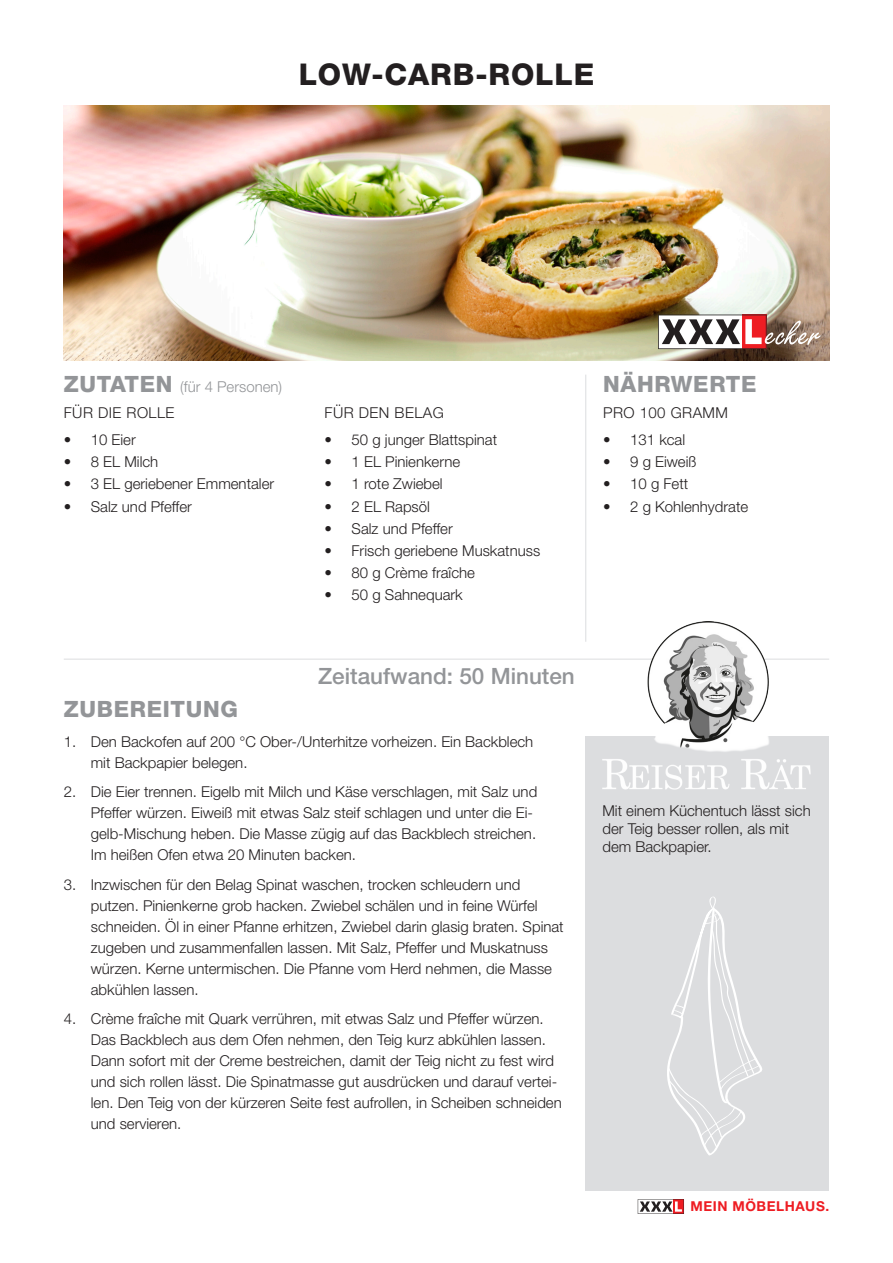
<style>
.page{position:relative;width:893px;height:1263px;background:#fff}
.page>*{position:absolute;margin:0;border:0;box-sizing:border-box;transform-origin:0 0}
.t1{font:800 30px "Helvetica Neue LT Pro";letter-spacing:.03em;color:#231f20}
.t2{font:500 22.5px "Helvetica Neue LT Pro";color:#939598}
.t3{font:800 22.5px "Helvetica Neue LT Pro";letter-spacing:.03em;color:#939598}
.t4{font:300 15px/21px "Helvetica Neue LT Pro";color:#231f20}
.t5{font:300 15px/26.5px "Helvetica Neue LT Pro";color:#939598}
.t6{font:300 15px "Helvetica Neue LT Pro";letter-spacing:.03em;color:#231f20}
.t7{font:700 13.65px "Helvetica Neue LT Pro";letter-spacing:.04em;color:#ee1d23}
.s1{font-weight:800;font-size:22.5px}
.s2{color:#231f20}
</style>
<div class="page">
<img style="left:64px;top:105px;width:765px;height:255px">
<hr style="left:585px;top:375px;width:1px;height:267px;background:#dcdddf">
<hr style="left:64px;top:659px;width:765px;height:1px;background:#dcdddf">
<div style="left:585px;top:736px;width:244px;height:455px;background:#dcdddf"></div>
<svg style="left:667px;top:896px;width:95px;height:259px"></svg>
<svg style="left:658px;top:315px;width:163px;height:34px"></svg>
<svg style="left:638px;top:1199px;width:46px;height:15px"></svg>
<img style="left:585px;top:622px;width:244px;height:168px">
<h1 class="t1" style="left:299px;top:57px;width:297px">LOW-CARB-ROLLE</h1>
<p class="t5" style="left:64px;top:373px;width:220px"><span class="s1">ZUTATEN</span> (für 4 Personen)<br><span class="s2">FÜR DIE ROLLE</span></p>
<p class="t4" style="left:64px;top:429px;width:74px">• 10 Eier</p>
<p class="t4" style="left:64px;top:451px;width:96px">• 8 EL Milch</p>
<p class="t4" style="left:64px;top:473px;width:212px">• 3 EL geriebener Emmentaler</p>
<p class="t4" style="left:64px;top:495px;width:130px">• Salz und Pfeffer</p>
<p class="t6" style="left:325px;top:404px;width:121px">FÜR DEN BELAG</p>
<p class="t4" style="left:325px;top:429px;width:174px">• 50 g junger Blattspinat</p>
<p class="t4" style="left:325px;top:451px;width:137px">• 1 EL Pinienkerne</p>
<p class="t4" style="left:325px;top:473px;width:120px">• 1 rote Zwiebel</p>
<p class="t4" style="left:325px;top:495px;width:107px">• 2 EL Rapsöl</p>
<p class="t4" style="left:325px;top:518px;width:130px">• Salz und Pfeffer</p>
<p class="t4" style="left:325px;top:540px;width:217px">• Frisch geriebene Muskatnuss</p>
<p class="t4" style="left:325px;top:562px;width:152px">• 80 g Crème fraîche</p>
<p class="t4" style="left:325px;top:584px;width:140px">• 50 g Sahnequark</p>
<h2 class="t2" style="left:318px;top:662px;width:258px">Zeitaufwand: 50 Minuten</h2>
<h2 class="t3" style="left:64px;top:696px;width:176px">ZUBEREITUNG</h2>
<p class="t4" style="left:91px;top:730px;width:444px;text-indent:-27px">1. Den Backofen auf 200 °C Ober-/Unterhitze vorheizen. Ein Backblech mit Backpapier belegen.</p>
<p class="t4" style="left:91px;top:781px;width:448px;text-indent:-27px">2. Die Eier trennen. Eigelb mit Milch und Käse verschlagen, mit Salz und Pfeffer würzen. Eiweiß mit etwas Salz steif schlagen und unter die Ei&shy;gelb-Mischung heben. Die Masse zügig auf das Backblech streichen.<br>Im heißen Ofen etwa 20 Minuten backen.</p>
<p class="t4" style="left:91px;top:873px;width:474px;text-indent:-27px">3. Inzwischen für den Belag Spinat waschen, trocken schleudern und putzen. Pinienkerne grob hacken. Zwiebel schälen und in feine Würfel schneiden. Öl in einer Pfanne erhitzen, Zwiebel darin glasig braten. Spinat zugeben und zusammenfallen lassen. Mit Salz, Pfeffer und Muskatnuss würzen. Kerne untermischen. Die Pfanne vom Herd nehmen, die Masse abkühlen lassen.</p>
<p class="t4" style="left:91px;top:1008px;width:472px;text-indent:-27px">4. Crème fraîche mit Quark verrühren, mit etwas Salz und Pfeffer würzen.<br>Das Backblech aus dem Ofen nehmen, den Teig kurz abkühlen lassen.<br>Dann sofort mit der Creme bestreichen, damit der Teig nicht zu fest wird und sich rollen lässt. Die Spinatmasse gut ausdrücken und darauf vertei&shy;len. Den Teig von der kürzeren Seite fest aufrollen, in Scheiben schneiden und servieren.</p>
<h2 class="t3" style="left:603px;top:370px;width:155px">NÄHRWERTE</h2>
<p class="t6" style="left:603px;top:404px;width:126px">PRO 100 GRAMM</p>
<p class="t4" style="left:603px;top:429px;width:84px">• 131 kcal</p>
<p class="t4" style="left:603px;top:451px;width:95px">• 9 g Eiweiß</p>
<p class="t4" style="left:603px;top:473px;width:87px">• 10 g Fett</p>
<p class="t4" style="left:603px;top:495px;width:147px">• 2 g Kohlenhydrate</p>
<p class="t4" style="left:602px;top:802px;width:210px;line-height:18px">Mit einem Küchentuch lässt sich der Teig besser rollen, als mit dem Backpapier.</p>
<p class="t7" style="left:690px;top:1198px;width:140px">MEIN MÖBELHAUS.</p>
</div>
